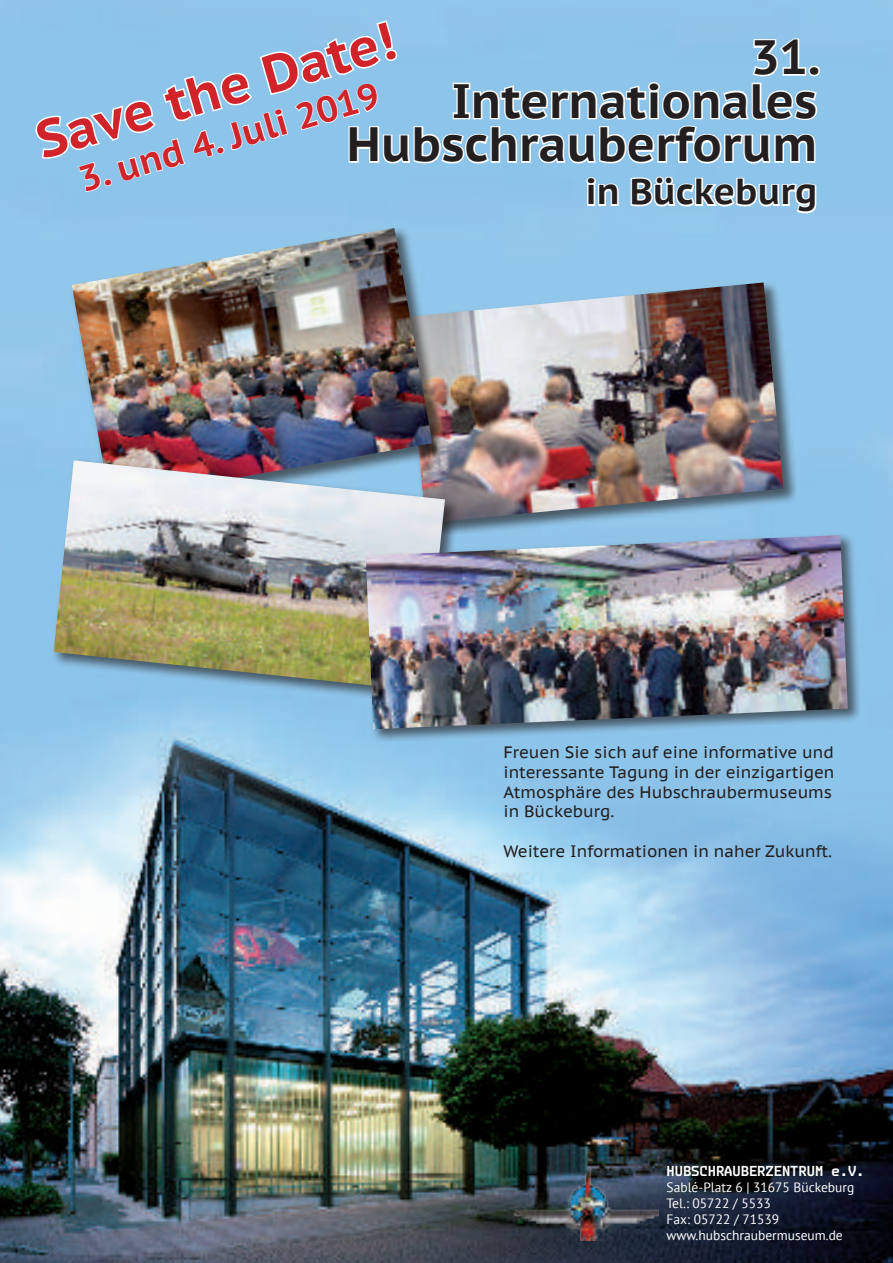
<style>
.page{position:relative;width:893px;height:1263px;background:#fff}
.page>*{position:absolute;margin:0;border:0;box-sizing:border-box;transform-origin:0 0}
.t1{font:700 52.5px "PT Sans Caption";color:#d1232a}
.t2{font:700 48px/43.5px "PT Sans Caption";color:#231f20;text-align:right}
.t3{font:700 36px "PT Sans Caption";color:#d1232a}
.t4{font:700 36px "PT Sans Caption";color:#231f20}
.t5{font:16.5px/19.8px "PT Sans Caption";color:#231f20}
.t6{font:700 16.5px "Newtype Mono";color:#fff}
.t7{font:13.5px/16.2px "PT Sans";color:#fff}
</style>
<div class="page">
<img style="left:0;top:0;width:893px;height:1263px">
<img style="left:512px;top:1163px;width:146px;height:77px">
<svg style="left:34px;top:19px;width:788px;height:196px;background:#9ecdec"></svg>
<div style="left:403px;top:279px;width:393px;height:256px;background:#231f20;opacity:.65"></div>
<img style="left:444px;top:282px;width:339px;height:241px">
<div style="left:69px;top:225px;width:375px;height:287px;background:#231f20;opacity:.65"></div>
<img style="left:72px;top:228px;width:360px;height:229px">
<div style="left:50px;top:457px;width:407px;height:246px;background:#231f20;opacity:.65"></div>
<img style="left:54px;top:460px;width:391px;height:231px">
<div style="left:362px;top:532px;width:498px;height:209px;background:#231f20;opacity:.65"></div>
<img style="left:366px;top:535px;width:482px;height:194px">
<h1 class="t1" style="left:32px;top:121px;width:372px;rotate:-16deg">Save the Date!</h1>
<h2 class="t2" style="left:347px;top:39px;width:474px">31.<br>Internationales<br>Hubschrauberforum</h2>
<h3 class="t4" style="left:585px;top:177px;width:233px">in Bückeburg</h3>
<h3 class="t3" style="left:76px;top:166px;width:312px;rotate:-16deg">3. und 4. Juli 2019</h3>
<p class="t5" style="left:503px;top:744px;width:332px">Freuen Sie sich auf eine informative und interessante Tagung in der einzigartigen Atmosphäre des Hubschraubermuseums in Bückeburg.</p>
<p class="t5" style="left:503px;top:843px;width:330px">Weitere Informationen in naher Zukunft.</p>
<p class="t6" style="left:666px;top:1160px;width:199px">HUBSCHRAUBERZENTRUM e.V.</p>
<p class="t7" style="left:666px;top:1180px;width:189px">Sablé-Platz 6 | 31675 Bückeburg<br>Tel.: 05722 / 5533<br>Fax: 05722 / 71539 www.hubschraubermuseum.de</p>
</div>
